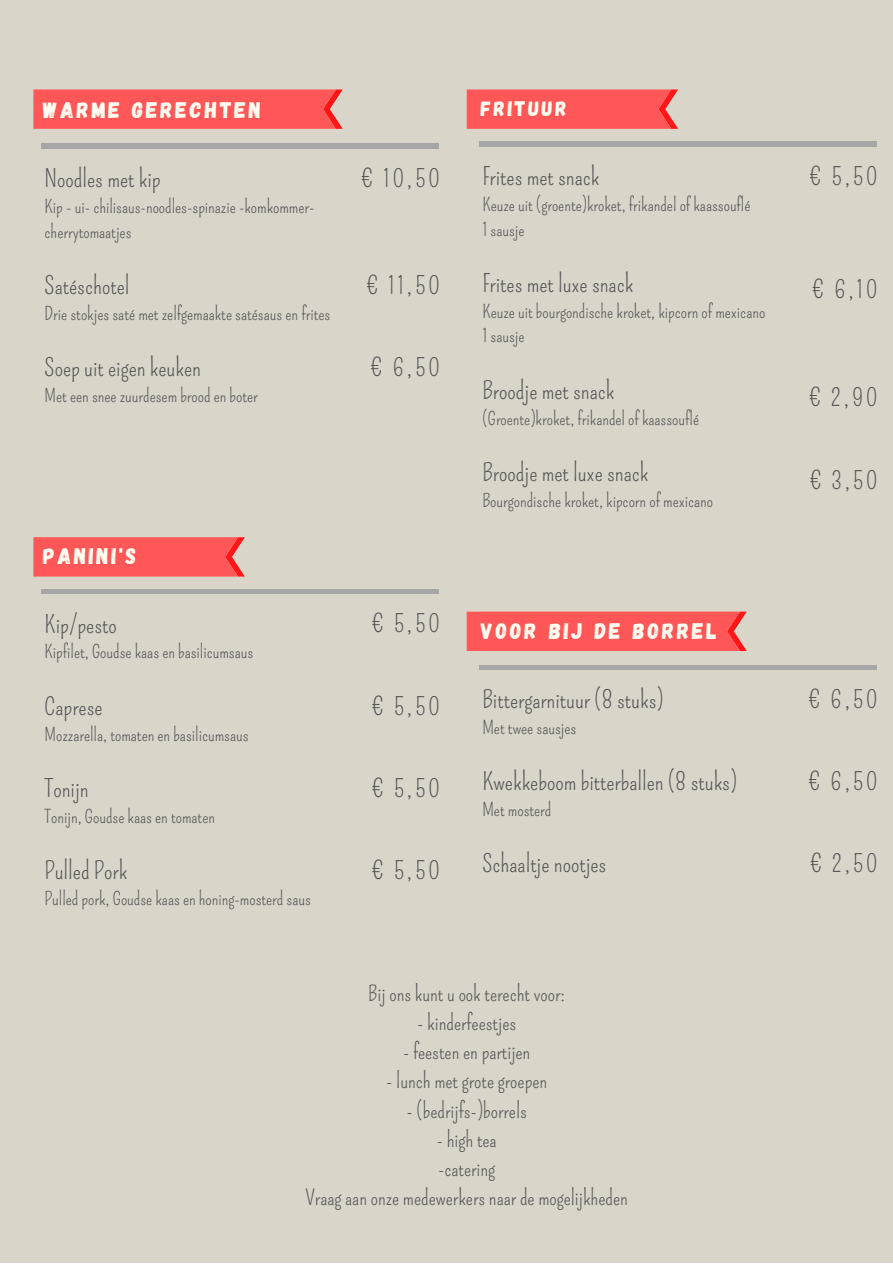
<style>
.page{position:relative;width:893px;height:1264px;background:#fff}
.page>*{position:absolute;margin:0;border:0;box-sizing:border-box;transform-origin:0 0}
.t1{font:24px "Pompiere";color:#545454}
.t2{font:22.5px "Gagalin";letter-spacing:.12em;color:#fffdf1}
.t3{font:21px/29.2px "Pompiere";color:#545454;text-align:center}
.t4{font:21px "Gagalin";letter-spacing:.12em;color:#fffdf1}
.t5{font:18px/24.8px "Pompiere";color:#545454}
</style>
<div class="page">
<div style="left:0;top:0;width:892px;height:1262px;background:#dad5c9"></div>
<svg style="left:33px;top:537px;width:212px;height:39px"></svg>
<div style="left:42px;top:589px;width:396px;height:5px;background:#a6a6a6"></div>
<svg style="left:33px;top:89px;width:310px;height:40px"></svg>
<hr style="left:42px;top:144px;width:396px;height:4px;background:#a6a6a6">
<svg style="left:466px;top:89px;width:212px;height:40px"></svg>
<hr style="left:479px;top:142px;width:397px;height:4px;background:#a6a6a6">
<svg style="left:466px;top:611px;width:280px;height:40px"></svg>
<hr style="left:479px;top:665px;width:397px;height:4px;background:#a6a6a6">
<p class="t2" style="left:43px;top:95px;width:219px">WARME GERECHTEN</p>
<h1 class="t1" style="left:45px;top:164px;width:117px">Noodles met kip</h1>
<p class="t5" style="left:45px;top:194px;width:271px">Kip - ui- chilisaus-noodles-spinazie -komkommer&shy;cherrytomaatjes</p>
<h1 class="t1" style="left:45px;top:271px;width:86px">Satéschotel</h1>
<p class="t5" style="left:45px;top:301px;width:287px">Drie stokjes saté met zelfgemaakte satésaus en frites</p>
<h1 class="t1" style="left:45px;top:353px;width:158px">Soep uit eigen keuken</h1>
<p class="t5" style="left:45px;top:383px;width:215px">Met een snee zuurdesem brood en boter</p>
<h1 class="t1" style="left:361px;top:164px;width:80px">€ 10,50</h1>
<h1 class="t1" style="left:366px;top:271px;width:75px">€ 11,50</h1>
<h1 class="t1" style="left:371px;top:353px;width:71px">€ 6,50</h1>
<p class="t2" style="left:43px;top:541px;width:95px">PANINI'S</p>
<h1 class="t1" style="left:45px;top:610px;width:74px">Kip/pesto</h1>
<p class="t5" style="left:45px;top:640px;width:210px">Kipfilet, Goudse kaas en basilicumsaus</p>
<h1 class="t1" style="left:45px;top:692px;width:59px">Caprese</h1>
<p class="t5" style="left:45px;top:722px;width:205px">Mozzarella, tomaten en basilicumsaus</p>
<h1 class="t1" style="left:45px;top:774px;width:46px">Tonijn</h1>
<p class="t5" style="left:45px;top:804px;width:172px">Tonijn, Goudse kaas en tomaten</p>
<h1 class="t1" style="left:45px;top:856px;width:84px">Pulled Pork</h1>
<p class="t5" style="left:45px;top:886px;width:268px">Pulled pork, Goudse kaas en honing-mosterd saus</p>
<h1 class="t1" style="left:372px;top:610px;width:69px">€ 5,50</h1>
<h1 class="t1" style="left:372px;top:692px;width:69px">€ 5,50</h1>
<h1 class="t1" style="left:372px;top:774px;width:69px">€ 5,50</h1>
<h1 class="t1" style="left:372px;top:856px;width:69px">€ 5,50</h1>
<p class="t4" style="left:481px;top:95px;width:87px">FRITUUR</p>
<h1 class="t1" style="left:482px;top:162px;width:118px">Frites met snack</h1>
<p class="t5" style="left:482px;top:192px;width:269px">Keuze uit (groente)kroket, frikandel of kaassouflé<br>1 sausje</p>
<h1 class="t1" style="left:482px;top:269px;width:152px">Frites met luxe snack</h1>
<p class="t5" style="left:482px;top:299px;width:284px">Keuze uit bourgondische kroket, kipcorn of mexicano<br>1 sausje</p>
<h1 class="t1" style="left:482px;top:376px;width:134px">Broodje met snack</h1>
<p class="t5" style="left:482px;top:406px;width:218px">(Groente)kroket, frikandel of kaassouflé</p>
<h1 class="t1" style="left:482px;top:458px;width:167px">Broodje met luxe snack</h1>
<p class="t5" style="left:482px;top:488px;width:232px">Bourgondische kroket, kipcorn of mexicano</p>
<p class="t2" style="left:481px;top:616px;width:237px">VOOR BIJ DE BORREL</p>
<h1 class="t1" style="left:482px;top:685px;width:182px">Bittergarnituur (8 stuks)</h1>
<p class="t5" style="left:482px;top:715px;width:96px">Met twee sausjes</p>
<h1 class="t1" style="left:482px;top:767px;width:256px">Kwekkeboom bitterballen (8 stuks)</h1>
<p class="t5" style="left:482px;top:797px;width:71px">Met mosterd</p>
<h1 class="t1" style="left:482px;top:850px;width:125px">Schaaltje nootjes</h1>
<p class="t3" style="left:368px;top:978px;width:198px">Bij ons kunt u ook terecht voor:</p>
<p class="t3" style="left:417px;top:1008px;width:100px">- kinderfeestjes</p>
<p class="t3" style="left:403px;top:1037px;width:129px">- feesten en partijen</p>
<p class="t3" style="left:386px;top:1066px;width:162px">- lunch met grote groepen</p>
<p class="t3" style="left:406px;top:1095px;width:122px">- (bedrijfs-)borrels</p>
<p class="t3" style="left:305px;top:1125px;width:324px">- high tea<br>-catering<br>Vraag aan onze medewerkers naar de mogelijkheden</p>
<h1 class="t1" style="left:809px;top:162px;width:69px">€ 5,50</h1>
<h1 class="t1" style="left:812px;top:275px;width:67px">€ 6,10</h1>
<h1 class="t1" style="left:809px;top:384px;width:70px">€ 2,90</h1>
<h1 class="t1" style="left:810px;top:467px;width:69px">€ 3,50</h1>
<h1 class="t1" style="left:808px;top:685px;width:71px">€ 6,50</h1>
<h1 class="t1" style="left:808px;top:767px;width:71px">€ 6,50</h1>
<h1 class="t1" style="left:810px;top:849px;width:69px">€ 2,50</h1>
</div>
